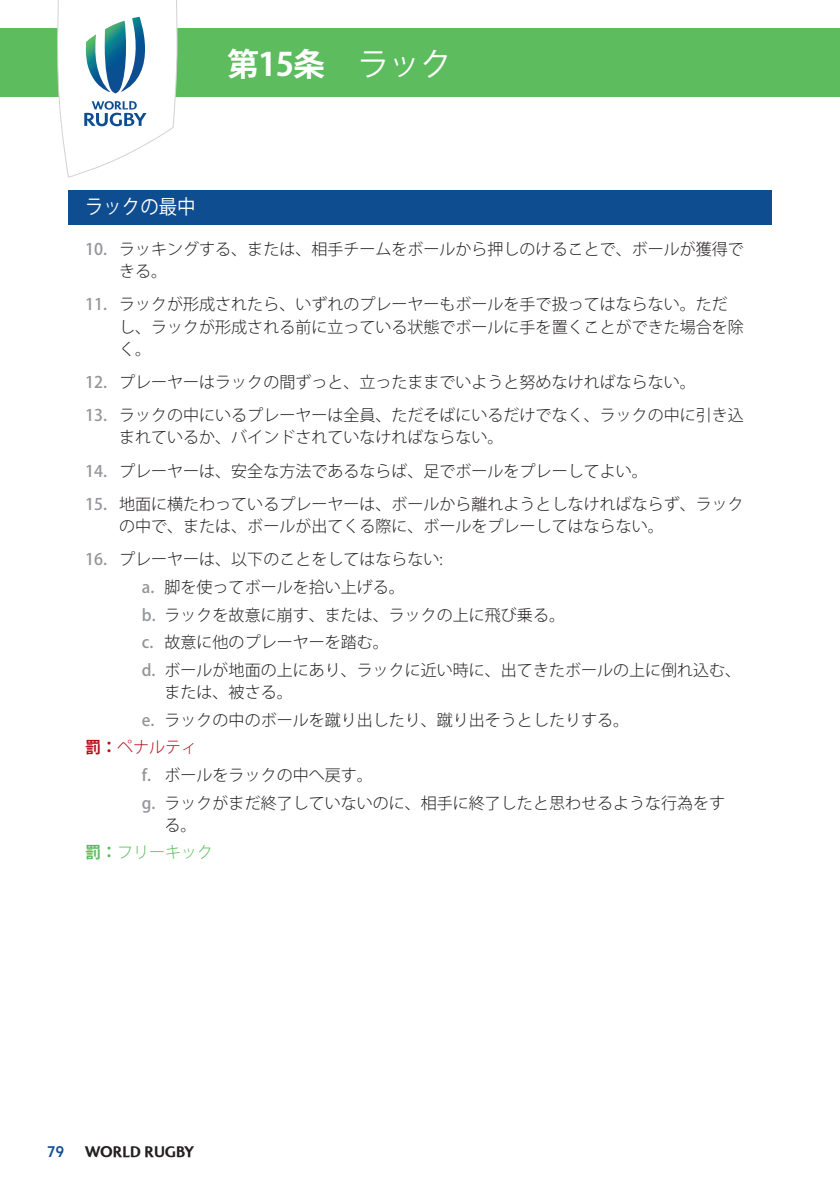
<style>
.page{position:relative;width:840px;height:1191px;background:#fff}
.page>*{position:absolute;margin:0;border:0;box-sizing:border-box;transform-origin:0 0}
.t1{font:700 32px "Koz Go Pro";color:#fff}
.t2{font:20px "Koz Go Pro";color:#fff;scale:.92 1}
.t3{font:300 16px/22px "Koz Go Pro";color:#231f20}
.t4{font:700 16px "Colosseum";color:#231f20;scale:.94 1}
.t5{font:300 16px/27.6px "Koz Go Pro";color:#5cbc5e}
.t6{font:300 16px "Koz Go Pro";color:#b50e1a}
.t7{font:700 16px "Webb Ellis Cup";color:#0f4d91;scale:.94 1}
.s1{font-weight:400}
.s2{font-weight:500;color:#939598}
.s3{font-weight:700}
.s4{color:#231f20}
</style>
<div class="page">
<div style="left:0;top:28px;width:839px;height:68px;background:#5cbc5e"></div>
<svg style="left:57px;top:0;width:120px;height:178px"></svg>
<div style="left:68px;top:190px;width:703px;height:34px;background:#0f4d91"></div>
<h1 class="t1" style="left:227px;top:44px;width:226px">第15条 <span class="s1">ラック</span></h1>
<p class="t2" style="left:85px;top:194px;width:122px">ラックの最中</p>
<p class="t3" style="left:119px;top:238px;width:626px;text-indent:-34px"><span class="s2">10.</span> ラッキングする 、または 、相手チームをボールから押しのけることで 、ボールが獲得できる 。</p>
<p class="t3" style="left:119px;top:294px;width:626px;text-indent:-34px"><span class="s2">11.</span> ラックが形成されたら 、いずれのプレーヤーもボールを手で扱ってはならない 。ただし 、ラックが形成される前に立っている状態でボールに手を置くことができた場合を除く 。</p>
<p class="t3" style="left:85px;top:371px;width:612px"><span class="s2">12.</span> プレーヤーはラックの間ずっと 、立ったままでいようと努めなければならない 。</p>
<p class="t3" style="left:119px;top:404px;width:626px;text-indent:-34px"><span class="s2">13.</span> ラックの中にいるプレーヤーは全員 、ただそばにいるだけでなく 、ラックの中に引き込まれているか 、バインドされていなければならない 。</p>
<p class="t3" style="left:85px;top:460px;width:564px"><span class="s2">14.</span> プレーヤーは 、安全な方法であるならば 、足でボールをプレーしてよい 。</p>
<p class="t3" style="left:119px;top:493px;width:626px;text-indent:-34px"><span class="s2">15.</span> 地面に横たわっているプレーヤーは 、ボールから離れようとしなければならず 、ラックの中で 、または 、ボールが出てくる際に 、ボールをプレーしてはならない 。</p>
<p class="t3" style="left:142px;top:546px;width:600px;line-height:27.6px;text-indent:-57px"><span class="s2">16.</span> プレーヤーは、以下のことをしてはならない:<br><span class="s2">a.</span> 脚を使ってボールを拾い上げる。<br><span class="s2">b.</span> ラックを故意に崩す、または、ラックの上に飛び乗る。<br><span class="s2">c.</span> 故意に他のプレーヤーを踏む。<br><span class="s2">d.</span> ボールが地面の上にあり、ラックに近い時に、出てきたボールの上に倒れ込む、</p>
<p class="t3" style="left:164px;top:681px;width:129px">または、被さる。</p>
<p class="t3" style="left:142px;top:709px;width:488px"><span class="s2">e.</span> ラックの中のボールを蹴り出したり、蹴り出そうとしたりする。</p>
<p class="t6" style="left:85px;top:737px;width:113px"><span class="s3">罰：</span>ペナルティ</p>
<p class="t3" style="left:142px;top:764px;width:232px"><span class="s2">f.</span> ボールをラックの中へ戻す 。</p>
<p class="t3" style="left:142px;top:792px;width:584px"><span class="s2">g.</span> ラックがまだ終了していないのに 、相手に終了したと思わせるような行為をす</p>
<p class="t5" style="left:85px;top:811px;width:129px;text-indent:79px"><span class="s4">る 。</span><span class="s3">罰：</span>フリーキック</p>
<p class="t7" style="left:48px;top:1142px;width:19px">79</p>
<p class="t4" style="left:85px;top:1145px;width:117px">WORLD RUGBY</p>
</div>
